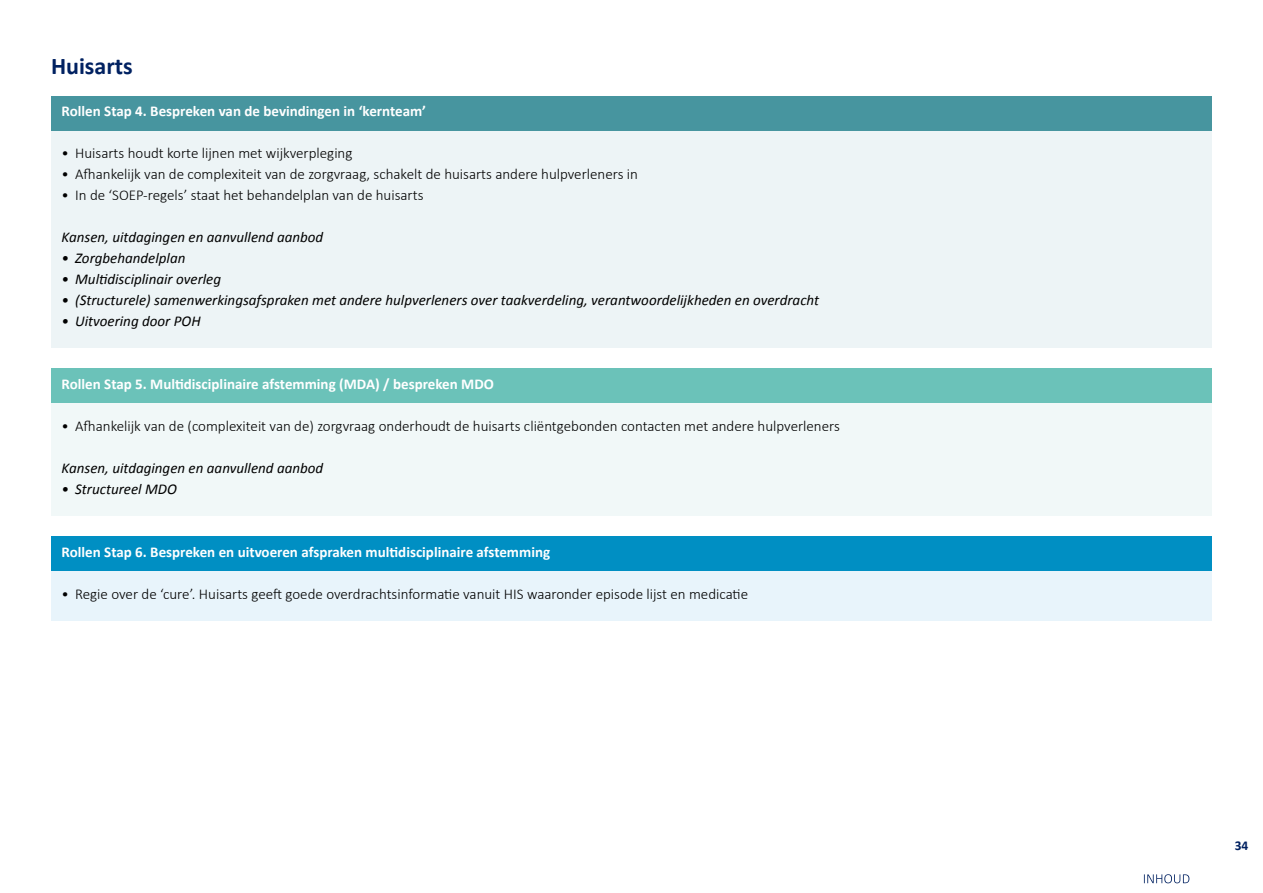
<style>
.page{position:relative;width:1263px;height:893px;background:#fff}
.page>*{position:absolute;margin:0;border:0;box-sizing:border-box;transform-origin:0 0}
.t1{font:700 24px "Calibri";color:#002161}
.t2{font:300 15px "Calibri";color:#000}
.t3{font:italic 15px "Calibri";color:#000}
.t4{font:700 15px "Calibri";color:#fff}
.t5{font:700 13.5px "Calibri";color:#002161}
</style>
<div class="page">
<div style="left:51px;top:368px;width:1161px;height:147px;background:#f1f8f8"></div>
<div style="left:51px;top:96px;width:1161px;height:251px;background:#edf4f6"></div>
<div style="left:51px;top:368px;width:1161px;height:34px;background:#6bc2b9"></div>
<div style="left:51px;top:96px;width:1161px;height:34px;background:#47959f"></div>
<div style="left:51px;top:536px;width:1161px;height:84px;background:#e8f4fb"></div>
<div style="left:51px;top:536px;width:1161px;height:34px;background:#008fc3"></div>
<svg style="left:1144px;top:874px;width:45px;height:9px"></svg>
<h1 class="t1" style="left:51px;top:51px;width:83px">Huisarts</h1>
<p class="t4" style="left:62px;top:102px;width:366px">Rollen Stap 4. Bespreken van de bevindingen in ‘kernteam’</p>
<p class="t2" style="left:62px;top:144px;width:292px">• Huisarts houdt korte lijnen met wijkverpleging</p>
<p class="t2" style="left:62px;top:165px;width:578px">• Afhankelijk van de complexiteit van de zorgvraag, schakelt de huisarts andere hulpverleners in</p>
<p class="t2" style="left:62px;top:186px;width:363px">• In de ‘SOEP-regels’ staat het behandelplan van de huisarts</p>
<p class="t3" style="left:62px;top:228px;width:263px">Kansen, uitdagingen en aanvullend aanbod</p>
<p class="t3" style="left:62px;top:249px;width:125px">• Zorgbehandelplan</p>
<p class="t3" style="left:62px;top:270px;width:161px">• Multidisciplinair overleg</p>
<p class="t3" style="left:62px;top:291px;width:759px">• (Structurele) samenwerkingsafspraken met andere hulpverleners over taakverdeling, verantwoordelijkheden en overdracht</p>
<p class="t3" style="left:62px;top:312px;width:141px">• Uitvoering door POH</p>
<p class="t4" style="left:62px;top:375px;width:434px">Rollen Stap 5. Multidisciplinaire afstemming (MDA) / bespreken MDO</p>
<p class="t2" style="left:62px;top:417px;width:780px">• Afhankelijk van de (complexiteit van de) zorgvraag onderhoudt de huisarts cliëntgebonden contacten met andere hulpverleners</p>
<p class="t3" style="left:62px;top:459px;width:263px">Kansen, uitdagingen en aanvullend aanbod</p>
<p class="t3" style="left:62px;top:480px;width:117px">• Structureel MDO</p>
<p class="t4" style="left:62px;top:543px;width:490px">Rollen Stap 6. Bespreken en uitvoeren afspraken multidisciplinaire afstemming</p>
<p class="t2" style="left:62px;top:585px;width:688px">• Regie over de ‘cure’. Huisarts geeft goede overdrachtsinformatie vanuit HIS waaronder episode lijst en medicatie</p>
<p class="t5" style="left:1235px;top:837px;width:15px">34</p>
</div>
